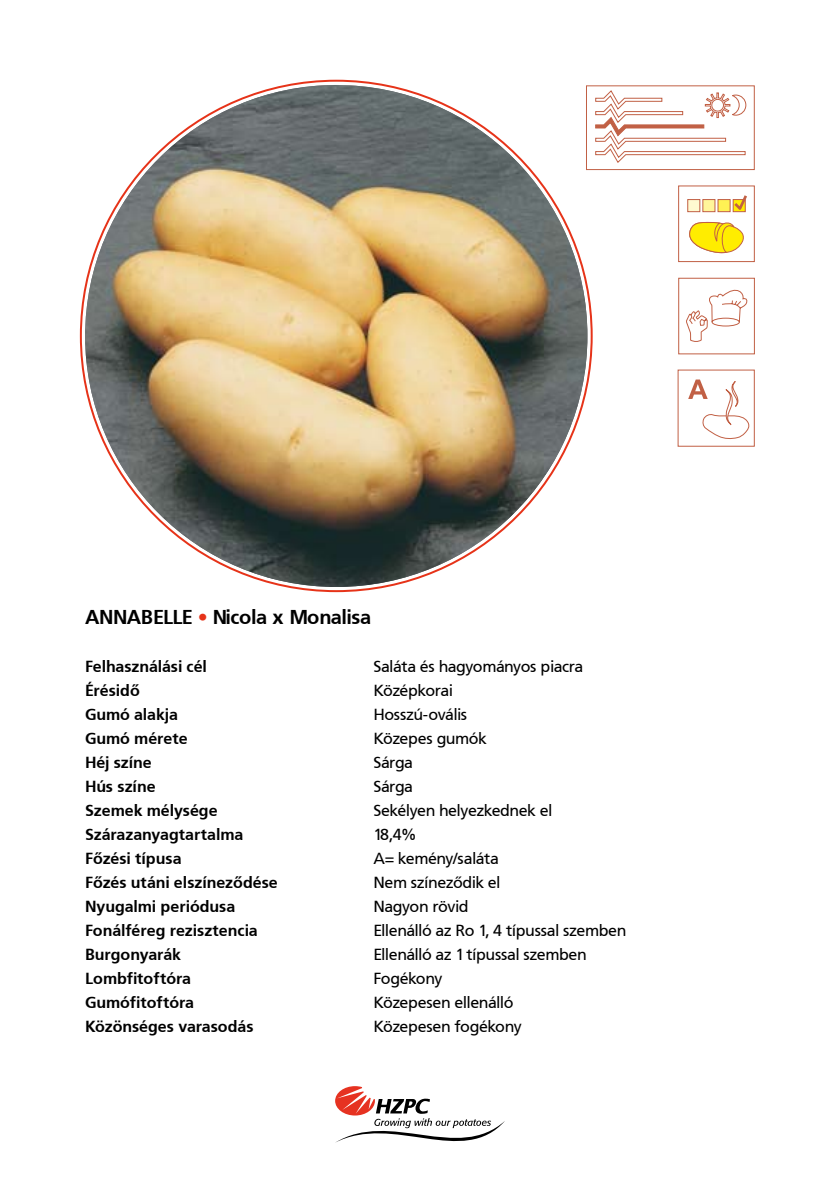
<style>
.page{position:relative;width:840px;height:1191px;background:#fff}
.page>*{position:absolute;margin:0;border:0;box-sizing:border-box;transform-origin:0 0}
.t1{font:700 20px "Frutiger PFL";color:#000}
.t2{font:16px "Frutiger PFL";letter-spacing:.015em;color:#000}
.t3{font:700 16px "Frutiger PFL";letter-spacing:.02em;color:#000}
.s1{color:#e63319}
</style>
<div class="page">
<svg style="left:335px;top:1086px;width:170px;height:57px"></svg>
<img style="left:85px;top:85px;width:502px;height:502px;border-radius:251px">
<div style="left:586px;top:86px;width:168px;height:84px;border:1px solid #c16045"></div>
<svg style="left:595px;top:90px;width:150px;height:73px"></svg>
<svg style="left:689px;top:221px;width:54px;height:33px"></svg>
<div style="left:687px;top:199px;width:12px;height:13px;background:#fffad1;border:1px solid #c16045"></div>
<svg style="left:732px;top:199px;width:13px;height:13px"></svg>
<div style="left:717px;top:199px;width:13px;height:13px;background:#fff154;border:1px solid #c16045"></div>
<div style="left:702px;top:199px;width:12px;height:13px;background:#fff59a;border:1px solid #c16045"></div>
<div style="left:678px;top:186px;width:76px;height:76px;border:1px solid #c16045"></div>
<svg style="left:734px;top:195px;width:12px;height:15px"></svg>
<div style="left:678px;top:278px;width:76px;height:76px;border:1px solid #c16045"></div>
<svg style="left:686px;top:289px;width:61px;height:53px"></svg>
<svg style="left:688px;top:379px;width:62px;height:60px"></svg>
<p class="t1" style="left:85px;top:605px;width:287px">ANNABELLE <span class="s1">•</span> Nicola x Monalisa</p>
<p class="t3" style="left:85px;top:657px;width:123px">Felhasználási cél</p>
<p class="t2" style="left:373px;top:657px;width:210px">Saláta és hagyományos piacra</p>
<p class="t3" style="left:85px;top:681px;width:56px">Érésidő</p>
<p class="t2" style="left:373px;top:681px;width:80px">Középkorai</p>
<p class="t3" style="left:85px;top:705px;width:94px">Gumó alakja</p>
<p class="t2" style="left:373px;top:705px;width:95px">Hosszú-ovális</p>
<p class="t3" style="left:85px;top:729px;width:104px">Gumó mérete</p>
<p class="t2" style="left:373px;top:729px;width:114px">Közepes gumók</p>
<p class="t3" style="left:85px;top:753px;width:68px">Héj színe</p>
<p class="t2" style="left:373px;top:753px;width:40px">Sárga</p>
<p class="t3" style="left:85px;top:777px;width:72px">Hús színe</p>
<p class="t2" style="left:373px;top:777px;width:40px">Sárga</p>
<p class="t3" style="left:85px;top:801px;width:134px">Szemek mélysége</p>
<p class="t2" style="left:373px;top:801px;width:180px">Sekélyen helyezkednek el</p>
<p class="t3" style="left:85px;top:825px;width:159px">Szárazanyagtartalma</p>
<p class="t2" style="left:373px;top:825px;width:43px">18,4%</p>
<p class="t3" style="left:85px;top:849px;width:98px">Főzési típusa</p>
<p class="t2" style="left:373px;top:849px;width:126px">A= kemény/saláta</p>
<p class="t3" style="left:85px;top:873px;width:194px">Főzés utáni elszíneződése</p>
<p class="t2" style="left:373px;top:873px;width:128px">Nem színeződik el</p>
<p class="t3" style="left:85px;top:897px;width:151px">Nyugalmi periódusa</p>
<p class="t2" style="left:373px;top:897px;width:96px">Nagyon rövid</p>
<p class="t3" style="left:85px;top:921px;width:174px">Fonálféreg rezisztencia</p>
<p class="t2" style="left:373px;top:921px;width:253px">Ellenálló az Ro 1, 4 típussal szemben</p>
<p class="t3" style="left:85px;top:945px;width:97px">Burgonyarák</p>
<p class="t2" style="left:373px;top:945px;width:214px">Ellenálló az 1 típussal szemben</p>
<p class="t3" style="left:85px;top:969px;width:107px">Lombfitoftóra</p>
<p class="t2" style="left:373px;top:969px;width:70px">Fogékony</p>
<p class="t3" style="left:85px;top:993px;width:110px">Gumófitoftóra</p>
<p class="t2" style="left:373px;top:993px;width:141px">Közepesen ellenálló</p>
<p class="t3" style="left:85px;top:1017px;width:169px">Közönséges varasodás</p>
<p class="t2" style="left:373px;top:1017px;width:149px">Közepesen fogékony</p>
</div>
